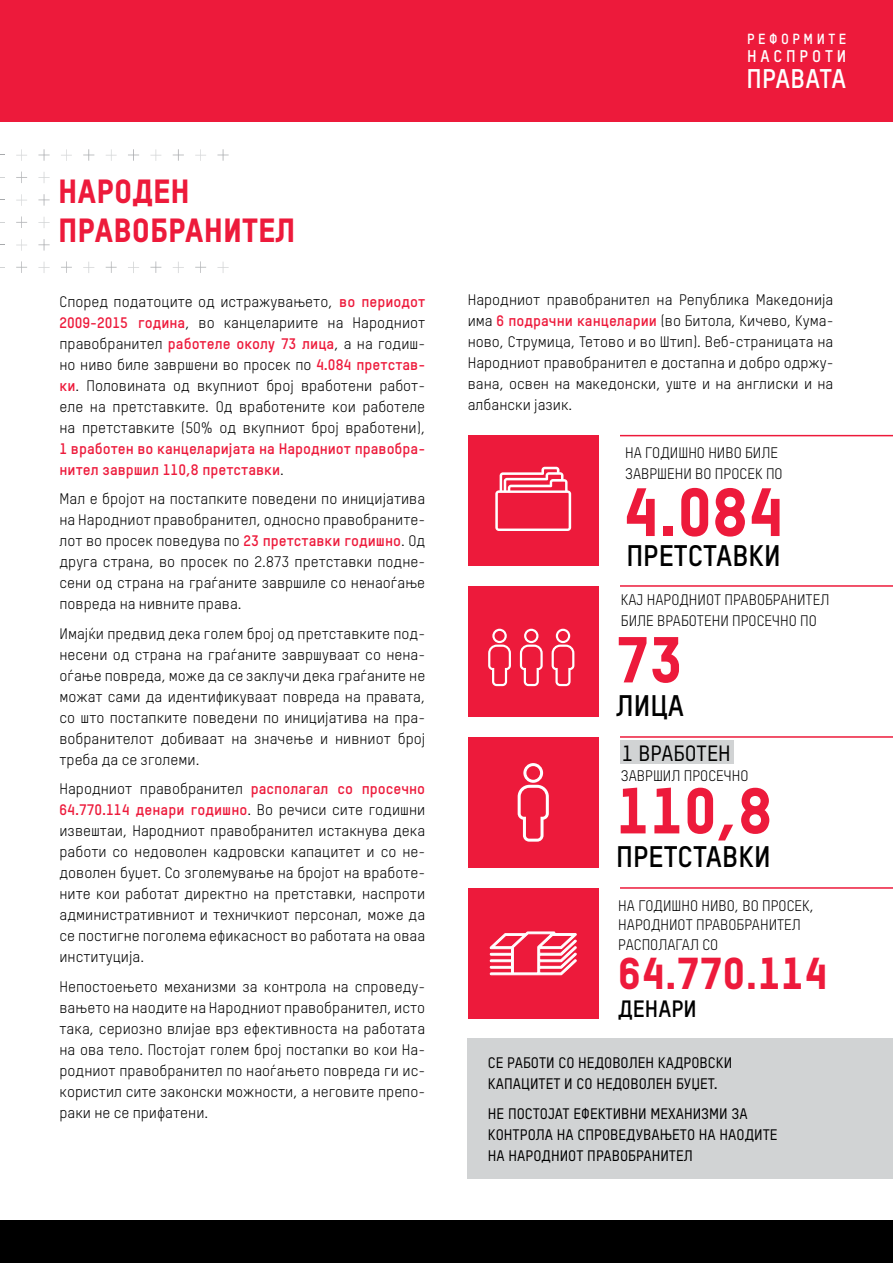
<style>
.page{position:relative;width:893px;height:1263px;background:#fff}
.page>*{position:absolute;margin:0;border:0;box-sizing:border-box;transform-origin:0 0}
.t1{font:67.05px "Oxfam TSTARPRO Headline";color:#ed1a3b}
.t2{font:63.75px "Oxfam TSTARPRO Headline";color:#ed1a3b}
.t3{font:43.95px "Oxfam TSTARPRO Headline";color:#ed1a3b}
.t4{font:33px/39px "Oxfam TSTARPRO Headline";color:#ed1a3b}
.t5{font:700 29.25px "Oxfam TSTARPRO";color:#000}
.t6{font:700 26.55px "Oxfam TSTARPRO";letter-spacing:-.005em;color:#fff}
.t7{font:700 23.25px "Oxfam TSTARPRO";color:#000}
.t8{font:500 21.75px "Oxfam TSTARPRO";color:#000}
.t9{font:700 16.65px "Oxfam TSTARPRO";letter-spacing:.23em;color:#fff}
.t10{font:15px/21px "Oxfam TSTARPRO";color:#000;text-align:justify}
.t11{font:500 15px/21px "Oxfam TSTARPRO";color:#000}
.t12{font:700 15px/21px "Oxfam TSTARPRO";color:#ed1a3b}
.t13{font:700 14.4px "Oxfam TSTARPRO";letter-spacing:.24em;color:#fff}
.s1{font-weight:700;color:#ed1a3b}
.s2{font-weight:400;color:#000}
</style>
<div class="page">
<div style="left:0;top:0;width:893px;height:121px;background:#ed1a3b"></div>
<div style="left:0;top:1220px;width:893px;height:43px;background:#000"></div>
<svg style="left:16px;top:239px;width:11px;height:12px"></svg>
<svg style="left:16px;top:194px;width:11px;height:12px"></svg>
<svg style="left:16px;top:149px;width:11px;height:12px"></svg>
<svg style="left:61px;top:149px;width:11px;height:12px"></svg>
<svg style="left:106px;top:149px;width:11px;height:12px"></svg>
<svg style="left:150px;top:149px;width:11px;height:12px"></svg>
<svg style="left:195px;top:149px;width:11px;height:12px"></svg>
<svg style="left:38px;top:262px;width:12px;height:11px"></svg>
<svg style="left:83px;top:262px;width:11px;height:11px"></svg>
<svg style="left:128px;top:262px;width:11px;height:11px"></svg>
<svg style="left:173px;top:262px;width:11px;height:11px"></svg>
<svg style="left:217px;top:262px;width:12px;height:11px"></svg>
<svg style="left:38px;top:217px;width:12px;height:11px"></svg>
<svg style="left:38px;top:172px;width:12px;height:11px"></svg>
<svg style="left:16px;top:261px;width:11px;height:12px"></svg>
<svg style="left:61px;top:261px;width:11px;height:12px"></svg>
<svg style="left:106px;top:261px;width:11px;height:12px"></svg>
<svg style="left:150px;top:261px;width:11px;height:12px"></svg>
<svg style="left:195px;top:261px;width:11px;height:12px"></svg>
<svg style="left:38px;top:239px;width:12px;height:12px"></svg>
<svg style="left:16px;top:217px;width:11px;height:11px"></svg>
<svg style="left:38px;top:194px;width:12px;height:12px"></svg>
<svg style="left:16px;top:172px;width:11px;height:11px"></svg>
<svg style="left:38px;top:149px;width:12px;height:12px"></svg>
<svg style="left:83px;top:149px;width:11px;height:12px"></svg>
<svg style="left:128px;top:149px;width:11px;height:12px"></svg>
<svg style="left:173px;top:149px;width:11px;height:12px"></svg>
<svg style="left:217px;top:149px;width:12px;height:12px"></svg>
<div style="left:468px;top:1038px;width:425px;height:140px;background:#d1d3d4"></div>
<hr style="left:620px;top:435px;width:273px;height:1px;background:#ed1a3b">
<div style="left:468px;top:435px;width:131px;height:131px;background:#ed1a3b"></div>
<svg style="left:495px;top:467px;width:76px;height:64px"></svg>
<div style="left:620px;top:741px;width:113px;height:23px;background:#d1d3d4"></div>
<hr style="left:620px;top:736px;width:273px;height:2px;background:#ed1a3b">
<div style="left:468px;top:737px;width:131px;height:131px;background:#ed1a3b"></div>
<svg style="left:518px;top:763px;width:31px;height:79px"></svg>
<hr style="left:620px;top:887px;width:273px;height:2px;background:#ed1a3b">
<div style="left:468px;top:888px;width:131px;height:131px;background:#ed1a3b"></div>
<svg style="left:489px;top:931px;width:88px;height:44px"></svg>
<div style="left:468px;top:586px;width:131px;height:131px;background:#ed1a3b"></div>
<hr style="left:620px;top:585px;width:273px;height:2px;background:#ed1a3b">
<svg style="left:488px;top:629px;width:23px;height:57px"></svg>
<svg style="left:520px;top:629px;width:23px;height:57px"></svg>
<svg style="left:552px;top:629px;width:22px;height:57px"></svg>
<h3 class="t4" style="left:58px;top:171px;width:239px">НАРОДЕН<br>ПРАВОБРАНИТЕЛ</h3>
<p class="t10" style="left:60px;top:291px;width:367px">Според податоците од истражувањето, <span class="s1">во периодот 2009-2015 година</span>, во канцелариите на Народниот правобранител <span class="s1">работеле околу 73 лица</span>, а на годиш&shy;но ниво биле завршени во просек по <span class="s1">4.084 претстав&shy;ки</span>. Половината од вкупниот број вработени работ&shy;еле на претставките. Од вработените кои работеле на претставките (50% од вкупниот број вработени),</p>
<p class="t12" style="left:60px;top:437px;width:367px">1 вработен во канцеларијата на Народниот правобра&shy;нител завршил 110,8 претставки<span class="s2">.</span></p>
<p class="t10" style="left:60px;top:488px;width:367px">Мал е бројот на постапките поведени по иницијатива на Народниот правобранител, односно правобраните&shy;лот во просек поведува по <span class="s1">23 претставки годишно</span>. Од друга страна, во просек по 2.873 претставки подне&shy;сени од страна на граѓаните завршиле со ненаоѓање повреда на нивните права.</p>
<p class="t10" style="left:60px;top:623px;width:367px">Имајќи предвид дека голем број од претставките под&shy;несени од страна на граѓаните завршуваат со нена&shy;оѓање повреда, може да се заклучи дека граѓаните не можат сами да идентификуваат повреда на правата, со што постапките поведени по иницијатива на пра&shy;вобранителот добиваат на значење и нивниот број треба да се зголеми.</p>
<p class="t10" style="left:60px;top:778px;width:367px">Народниот правобранител <span class="s1">располагал со просечно 64.770.114 денари годишно</span>. Во речиси сите годишни извештаи, Народниот правобранител истакнува дека работи со недоволен кадровски капацитет и со не&shy;доволен буџет. Со зголемување на бројот на вработе&shy;ните кои работат директно на претставки, наспроти административниот и техничкиот персонал, може да се постигне поголема ефикасност во работата на оваа институција.</p>
<p class="t10" style="left:60px;top:976px;width:367px">Непостоењето механизми за контрола на спроведу&shy;вањето на наодите на Народниот правобранител, исто така, сериозно влијае врз ефективноста на работата на ова тело. Постојат голем број постапки во кои На&shy;родниот правобранител по наоѓањето повреда ги ис&shy;користил сите законски можности, а неговите препо&shy;раки не се прифатени.</p>
<p class="t13" style="left:747px;top:30px;width:101px">РЕФОРМИТЕ</p>
<p class="t9" style="left:747px;top:46px;width:101px">НАСПРОТИ</p>
<h3 class="t6" style="left:746px;top:62px;width:101px">ПРАВАТА</h3>
<p class="t10" style="left:468px;top:289px;width:367px">Народниот правобранител на Република Македонија има <span class="s1">6 подрачни канцеларии</span> (во Битола, Кичево, Кума&shy;ново, Струмица, Тетово и во Штип). Веб-страницата на Народниот правобранител е достапна и добро одржу&shy;вана, освен на македонски, уште и на англиски и на албански јазик.</p>
<p class="t10" style="left:625px;top:442px;width:159px">НА ГОДИШНО НИВО БИЛЕ<br>ЗАВРШЕНИ ВО ПРОСЕК ПО</p>
<h1 class="t1" style="left:623px;top:471px;width:162px">4.084</h1>
<h3 class="t5" style="left:626px;top:538px;width:156px">ПРЕТСТАВКИ</h3>
<p class="t10" style="left:621px;top:589px;width:210px">КАЈ НАРОДНИОТ ПРАВОБРАНИТЕЛ<br>БИЛЕ ВРАБОТЕНИ ПРОСЕЧНО ПО</p>
<h2 class="t2" style="left:616px;top:620px;width:68px">73</h2>
<h3 class="t5" style="left:616px;top:688px;width:70px">ЛИЦА</h3>
<h3 class="t8" style="left:622px;top:740px;width:111px">1 ВРАБОТЕН</h3>
<p class="t10" style="left:621px;top:765px;width:129px">ЗАВРШИЛ ПРОСЕЧНО</p>
<h2 class="t2" style="left:616px;top:771px;width:157px">110,8</h2>
<h3 class="t5" style="left:616px;top:839px;width:156px">ПРЕТСТАВКИ</h3>
<p class="t10" style="left:618px;top:895px;width:197px;line-height:19.5px;text-align:left">НА ГОДИШНО НИВО, ВО ПРОСЕК,<br>НАРОДНИОТ ПРАВОБРАНИТЕЛ<br>РАСПОЛАГАЛ СО</p>
<h3 class="t3" style="left:618px;top:946px;width:211px">64.770.114</h3>
<h3 class="t7" style="left:618px;top:994px;width:80px">ДЕНАРИ</h3>
<p class="t11" style="left:488px;top:1052px;width:246px">СЕ РАБОТИ СО НЕДОВОЛЕН КАДРОВСКИ<br>КАПАЦИТЕТ И СО НЕДОВОЛЕН БУЏЕТ.</p>
<p class="t11" style="left:488px;top:1103px;width:291px">НЕ ПОСТОЈАТ ЕФЕКТИВНИ МЕХАНИЗМИ ЗА<br>КОНТРОЛА НА СПРОВЕДУВАЊЕТО НА НАОДИТЕ<br>НА НАРОДНИОТ ПРАВОБРАНИТЕЛ</p>
</div>
